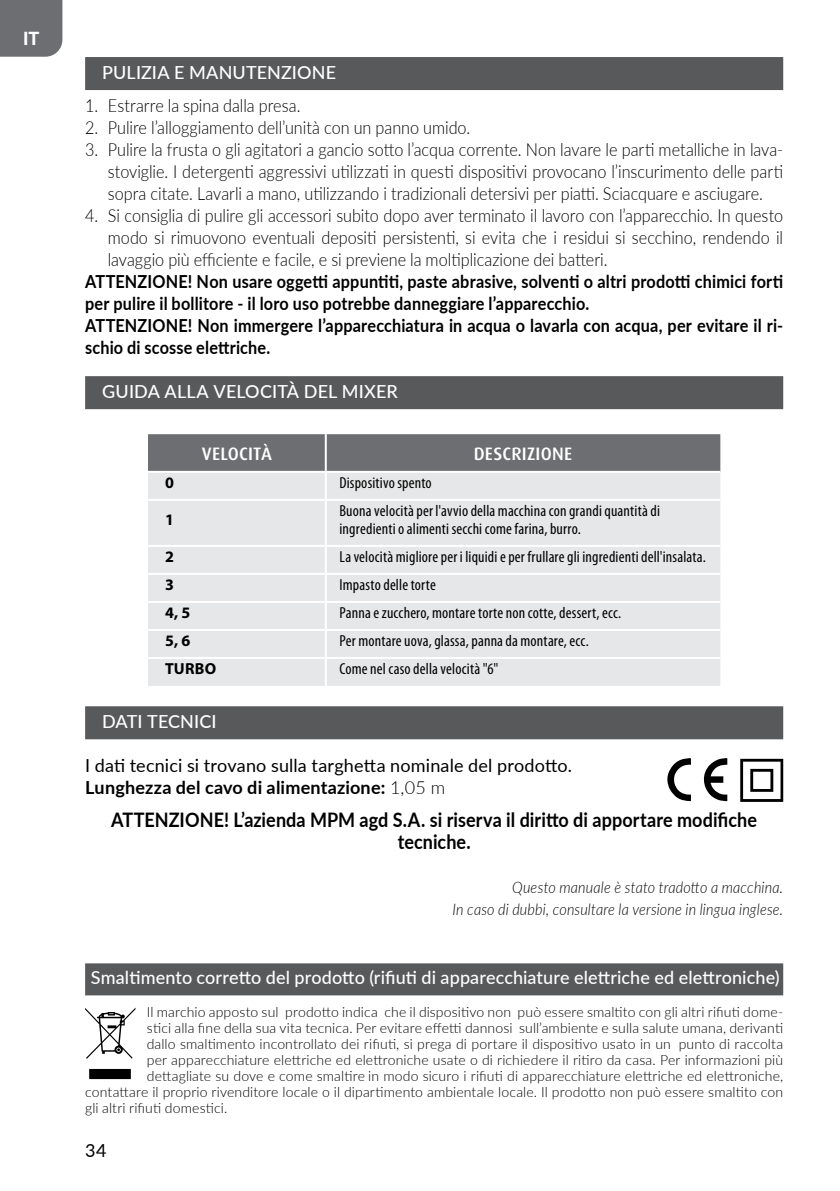
<style>
.page{position:relative;width:840px;height:1191px;background:#fff}
.page>*{position:absolute;margin:0;border:0;box-sizing:border-box;transform-origin:0 0}
.t1{font:700 20px/22px "Lato";letter-spacing:.005em;color:#000;text-align:center;scale:.9 1}
.t2{font:300 18px/22px "Lato";letter-spacing:-.005em;color:#000;text-align:justify;scale:.9 1}
.t3{font:700 18px/22px "Lato";letter-spacing:.01em;color:#000;scale:.9 1}
.t4{font:500 18px "Lato";letter-spacing:.005em;color:#fff}
.t5{font:18px/22px "Lato";letter-spacing:.01em;color:#000}
.t6{font:500 18px "Dax Pro";letter-spacing:.01em;color:#fff}
.t7{font:800 18px "Lato";color:#fff}
.t8{font:condensed 16px/18px "Myriad Pro";letter-spacing:.01em;color:#000}
.t9{font:italic 300 16px/22px "Lato";letter-spacing:.015em;color:#000;text-align:right;scale:.9 1}
.t10{font:700 16px "Myriad Pro";letter-spacing:.015em;color:#000}
.t11{font:300 14px "Lato";letter-spacing:.01em;color:#000}
.s1{font-weight:700}
.s2{font-weight:300}
</style>
<div class="page">
<div style="left:0;top:0;width:62px;height:57px;background:#6d6e71"></div>
<div style="left:85px;top:57px;width:697px;height:33px;background:#58595b"></div>
<div style="left:85px;top:376px;width:697px;height:33px;background:#58595b"></div>
<div style="left:85px;top:706px;width:697px;height:33px;background:#58595b"></div>
<div style="left:148px;top:434px;width:572px;height:37px;background:#6d6e71"></div>
<div style="left:148px;top:473px;width:572px;height:213px;background:#e6e7e8"></div>
<hr style="left:324px;top:434px;width:2px;height:37px;background:#fff">
<hr style="left:324px;top:473px;width:2px;height:26px;background:#fff">
<hr style="left:148px;top:499px;width:177px;height:2px;background:#fff">
<hr style="left:325px;top:499px;width:395px;height:2px;background:#fff">
<hr style="left:324px;top:501px;width:2px;height:44px;background:#fff">
<hr style="left:148px;top:545px;width:177px;height:2px;background:#fff">
<hr style="left:325px;top:545px;width:395px;height:2px;background:#fff">
<hr style="left:324px;top:547px;width:2px;height:26px;background:#fff">
<hr style="left:148px;top:573px;width:177px;height:2px;background:#fff">
<hr style="left:325px;top:573px;width:395px;height:2px;background:#fff">
<hr style="left:324px;top:575px;width:2px;height:26px;background:#fff">
<hr style="left:148px;top:601px;width:177px;height:2px;background:#fff">
<hr style="left:325px;top:601px;width:395px;height:2px;background:#fff">
<hr style="left:324px;top:603px;width:2px;height:26px;background:#fff">
<hr style="left:148px;top:629px;width:177px;height:2px;background:#fff">
<hr style="left:325px;top:629px;width:395px;height:2px;background:#fff">
<hr style="left:324px;top:631px;width:2px;height:26px;background:#fff">
<hr style="left:148px;top:657px;width:177px;height:2px;background:#fff">
<hr style="left:325px;top:657px;width:395px;height:2px;background:#fff">
<hr style="left:324px;top:659px;width:2px;height:27px;background:#fff">
<svg style="left:667px;top:758px;width:23px;height:43px"></svg>
<svg style="left:703px;top:758px;width:24px;height:44px"></svg>
<svg style="left:740px;top:759px;width:42px;height:43px"></svg>
<div style="left:85px;top:963px;width:697px;height:32px;background:#58595b"></div>
<svg style="left:85px;top:1008px;width:50px;height:71px"></svg>
<p class="t7" style="left:23px;top:25px;width:18px">IT</p>
<p class="t4" style="left:102px;top:59px;width:235px">PULIZIA E MANUTENZIONE</p>
<p class="t2" style="left:85px;top:94px;width:241px">1. Estrarre la spina dalla presa.</p>
<p class="t2" style="left:85px;top:116px;width:429px">2. Pulire l’alloggiamento dell’unità con un panno umido.</p>
<p class="t2" style="left:108px;top:138px;width:751px;text-indent:-23px">3. Pulire la frusta o gli agitatori a gancio sotto l’acqua corrente. Non lavare le parti metalliche in lava&shy;stoviglie. I detergenti aggressivi utilizzati in questi dispositivi provocano l’inscurimento delle parti sopra citate. Lavarli a mano, utilizzando i tradizionali detersivi per piatti. Sciacquare e asciugare.</p>
<p class="t2" style="left:108px;top:204px;width:751px;text-indent:-23px">4. Si consiglia di pulire gli accessori subito dopo aver terminato il lavoro con l’apparecchio. In questo modo si rimuovono eventuali depositi persistenti, si evita che i residui si secchino, rendendo il lavaggio più efficiente e facile, e si previene la moltiplicazione dei batteri.</p>
<p class="t3" style="left:85px;top:269px;width:776px">ATTENZIONE! Non usare oggetti appuntiti, paste abrasive, solventi o altri prodotti chimici forti per pulire il bollitore - il loro uso potrebbe danneggiare l’apparecchio.<br>ATTENZIONE! Non immergere l’apparecchiatura in acqua o lavarla con acqua, per evitare il ri&shy;schio di scosse elettriche.</p>
<p class="t4" style="left:102px;top:378px;width:297px">GUIDA ALLA VELOCITÀ DEL MIXER</p>
<p class="t6" style="left:202px;top:442px;width:72px">VELOCITÀ</p>
<p class="t6" style="left:473px;top:442px;width:100px">DESCRIZIONE</p>
<p class="t10" style="left:165px;top:473px;width:10px">0</p>
<p class="t8" style="left:339px;top:474px;width:94px">Dispositivo spento</p>
<p class="t10" style="left:165px;top:510px;width:10px">1</p>
<p class="t8" style="left:339px;top:502px;width:322px">Buona velocità per l'avvio della macchina con grandi quantità di ingredienti o alimenti secchi come farina, burro.</p>
<p class="t10" style="left:165px;top:547px;width:10px">2</p>
<p class="t8" style="left:339px;top:548px;width:368px">La velocità migliore per i liquidi e per frullare gli ingredienti dell'insalata.</p>
<p class="t10" style="left:165px;top:575px;width:10px">3</p>
<p class="t8" style="left:339px;top:576px;width:98px">Impasto delle torte</p>
<p class="t10" style="left:165px;top:603px;width:27px">4, 5</p>
<p class="t8" style="left:339px;top:604px;width:283px">Panna e zucchero, montare torte non cotte, dessert, ecc.</p>
<p class="t10" style="left:165px;top:631px;width:27px">5, 6</p>
<p class="t8" style="left:339px;top:632px;width:251px">Per montare uova, glassa, panna da montare, ecc.</p>
<p class="t10" style="left:165px;top:660px;width:53px">TURBO</p>
<p class="t8" style="left:339px;top:660px;width:160px">Come nel caso della velocità "6"</p>
<p class="t4" style="left:102px;top:708px;width:116px">DATI TECNICI</p>
<p class="t5" style="left:85px;top:753px;width:488px">I dati tecnici si trovano sulla targhetta nominale del prodotto.<br><span class="s1">Lunghezza del cavo di alimentazione:</span> <span class="s2">1,05 m</span></p>
<h1 class="t1" style="left:111px;top:808px;width:718px">ATTENZIONE! L’azienda MPM agd S.A. si riserva il diritto di apportare modifiche tecniche.</h1>
<p class="t9" style="left:452px;top:875px;width:369px">Questo manuale è stato tradotto a macchina.<br>In caso di dubbi, consultare la versione in lingua inglese.</p>
<p class="t4" style="left:91px;top:964px;width:690px">Smaltimento corretto del prodotto (rifiuti di apparecchiature elettriche ed elettroniche)</p>
<p class="t11" style="left:147px;top:1002px;width:637px">Il marchio apposto sul prodotto indica che il dispositivo non può essere smaltito con gli altri rifiuti dome-</p>
<p class="t11" style="left:147px;top:1018px;width:637px">stici alla fine della sua vita tecnica. Per evitare effetti dannosi sull’ambiente e sulla salute umana, derivanti</p>
<p class="t11" style="left:147px;top:1034px;width:637px">dallo smaltimento incontrollato dei rifiuti, si prega di portare il dispositivo usato in un punto di raccolta</p>
<p class="t11" style="left:147px;top:1050px;width:637px">per apparecchiature elettriche ed elettroniche usate o di richiedere il ritiro da casa. Per informazioni più</p>
<p class="t11" style="left:147px;top:1066px;width:637px">dettagliate su dove e come smaltire in modo sicuro i rifiuti di apparecchiature elettriche ed elettroniche,</p>
<p class="t11" style="left:85px;top:1082px;width:699px">contattare il proprio rivenditore locale o il dipartimento ambientale locale. Il prodotto non può essere smaltito con</p>
<p class="t11" style="left:85px;top:1098px;width:144px">gli altri rifiuti domestici.</p>
<p class="t5" style="left:85px;top:1138px;width:23px">34</p>
</div>
